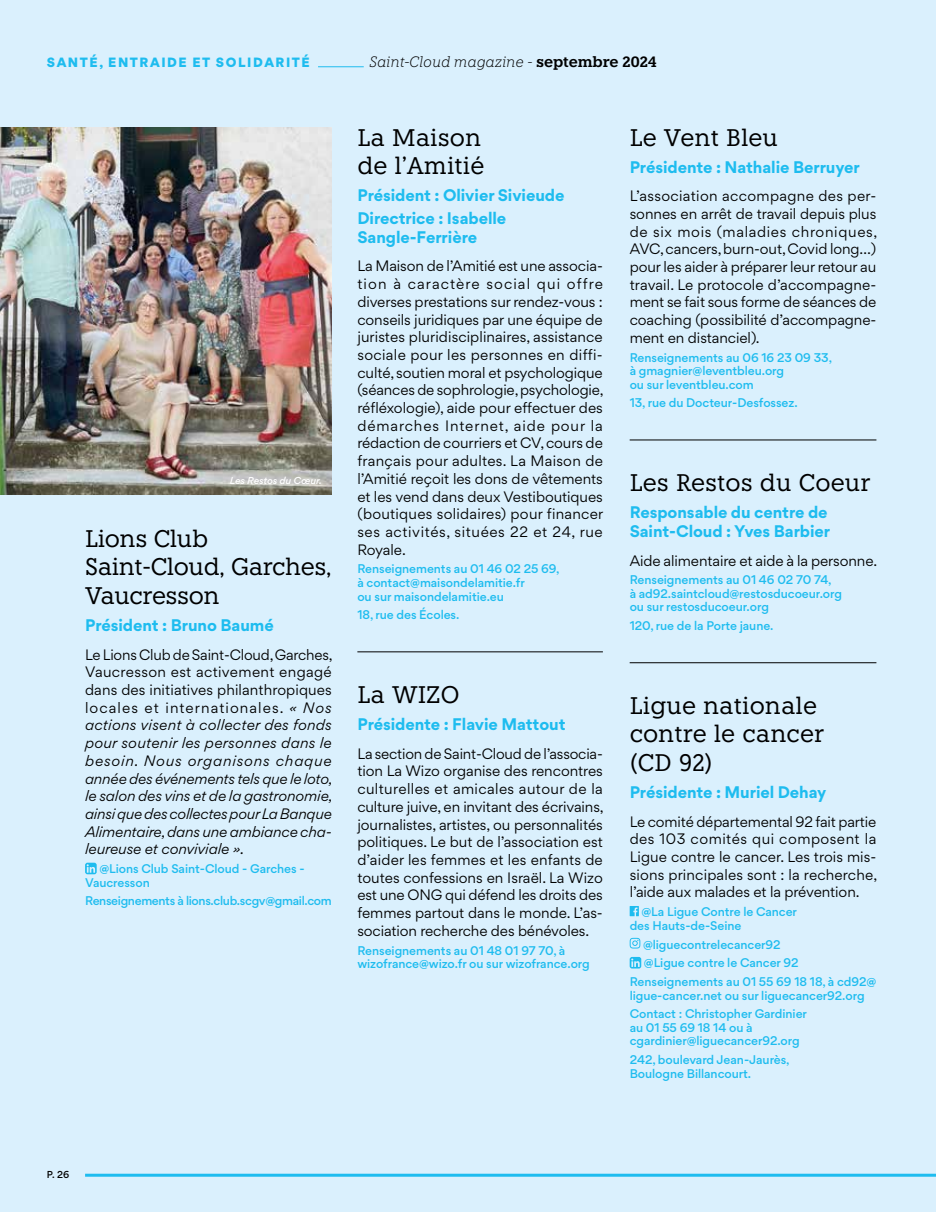
<style>
.page{position:relative;width:936px;height:1212px;background:#fff}
.page>*{position:absolute;margin:0;border:0;box-sizing:border-box;transform-origin:0 0}
.t1{font:24px/28.5px "Knile";color:#000}
.t2{font:24px/28.5px "Knile";letter-spacing:-.02em;color:#000}
.t3{font:700 15px/23px "Gordita";letter-spacing:-.005em;color:#1ebcef}
.t4{font:italic 300 15px "Knile";letter-spacing:-.01em;color:#000}
.t5{font:13.5px/17.7px "Gordita";letter-spacing:-.005em;color:#000;text-align:justify}
.t6{font:italic 13.5px/17.7px "Gordita";letter-spacing:-.005em;color:#000;text-align:justify}
.t7{font:900 12px "Gordita";letter-spacing:.13em;color:#1ebcef}
.t8{font:500 11.25px/13.5px "Gordita";letter-spacing:-.005em;color:#1ebcef}
.t9{font:500 11.25px "Gordita";letter-spacing:-.03em;color:#1ebcef}
.t10{font:italic 500 9px "Gordita";letter-spacing:-.005em;color:#fff}
.t11{font:500 9px "Gordita";color:#000}
.s1{font-weight:600;font-style:normal}
.s2{font-style:normal}
</style>
<div class="page">
<div style="left:0;top:0;width:935px;height:1212px;background:#daf0fd"></div>
<svg style="left:85px;top:863px;width:12px;height:11px"></svg>
<hr style="left:357px;top:651px;width:246px;height:1px;background:#000">
<hr style="left:629px;top:440px;width:247px;height:1px;background:#000">
<hr style="left:629px;top:662px;width:247px;height:1px;background:#000">
<svg style="left:629px;top:906px;width:10px;height:10px"></svg>
<svg style="left:629px;top:938px;width:11px;height:10px"></svg>
<svg style="left:629px;top:957px;width:12px;height:11px"></svg>
<img style="left:0;top:128px;width:332px;height:367px">
<hr style="left:85px;top:1174px;width:850px;height:3px;background:#1ebcef">
<hr style="left:318px;top:66px;width:46px;height:1px;background:#1ebcef">
<p class="t7" style="left:47px;top:52px;width:264px">SANTÉ, ENTRAIDE ET SOLIDARITÉ</p>
<p class="t4" style="left:369px;top:53px;width:289px">Saint-Cloud magazine - <span class="s1">septembre 2024</span></p>
<p class="t10" style="left:230px;top:474px;width:93px">Les Restos du Cœur.</p>
<h1 class="t2" style="left:85px;top:524px;width:248px">Lions Club<br>Saint-Cloud, Garches,<br>Vaucresson</h1>
<p class="t3" style="left:85px;top:614px;width:190px">Président : Bruno Baumé</p>
<p class="t6" style="left:85px;top:645px;width:249px"><span class="s2">Le Lions Club de Saint-Cloud, Garches, Vaucresson est activement engagé dans des initiatives philanthropiques locales et internationales.</span> « Nos actions visent à collecter des fonds pour soutenir les personnes dans le besoin. Nous organisons chaque année des événements tels que le loto, le salon des vins et de la gastronomie, ainsi que des collectes pour La Banque Alimentaire, dans une ambiance cha&shy;leureuse et conviviale ».</p>
<p class="t8" style="left:85px;top:862px;width:221px;text-indent:14px">@Lions Club Saint-Cloud - Garches -<br>Vaucresson</p>
<p class="t9" style="left:85px;top:893px;width:248px">Renseignements à lions.club.scgv@gmail.com</p>
<h1 class="t1" style="left:357px;top:123px;width:129px">La Maison de l’Amitié</h1>
<p class="t3" style="left:357px;top:184px;width:209px">Président : Olivier Sivieude<br>Directrice : Isabelle</p>
<p class="t3" style="left:357px;top:226px;width:121px">Sangle-Ferrière</p>
<p class="t5" style="left:357px;top:257px;width:248px">La Maison de l’Amitié est une associa&shy;tion à caractère social qui offre diverses prestations sur rendez-vous : conseils juridiques par une équipe de juristes pluridisciplinaires, assistance sociale pour les personnes en diffi&shy;culté, soutien moral et psychologique (séances de sophrologie, psychologie, réfléxologie), aide pour effectuer des démarches Internet, aide pour la rédaction de courriers et CV, cours de français pour adultes. La Maison de l’Amitié reçoit les dons de vêtements et les vend dans deux Vestiboutiques (boutiques solidaires) pour financer ses activités, situées 22 et 24, rue Royale.</p>
<p class="t8" style="left:357px;top:562px;width:204px">Renseignements au 01 46 02 25 69, à contact@maisondelamitie.fr<br>ou sur maisondelamitie.eu</p>
<p class="t8" style="left:357px;top:608px;width:103px">18, rue des Écoles.</p>
<h1 class="t1" style="left:357px;top:680px;width:104px">La WIZO</h1>
<p class="t3" style="left:357px;top:713px;width:210px">Présidente : Flavie Mattout</p>
<p class="t5" style="left:357px;top:744px;width:248px">La section de Saint-Cloud de l’associa&shy;tion La Wizo organise des rencontres culturelles et amicales autour de la culture juive, en invitant des écrivains, journalistes, artistes, ou personnalités politiques. Le but de l’association est d’aider les femmes et les enfants de toutes confessions en Israël. La Wizo est une ONG qui défend les droits des femmes partout dans le monde. L’as&shy;sociation recherche des bénévoles.</p>
<p class="t8" style="left:357px;top:943px;width:234px">Renseignements au 01 48 01 97 70, à wizofrance@wizo.fr ou sur wizofrance.org</p>
<h1 class="t1" style="left:629px;top:123px;width:150px">Le Vent Bleu</h1>
<p class="t3" style="left:629px;top:155px;width:232px">Présidente : Nathalie Berruyer</p>
<p class="t5" style="left:629px;top:187px;width:249px">L’association accompagne des per&shy;sonnes en arrêt de travail depuis plus de six mois (maladies chroniques, AVC, cancers, burn-out, Covid long…) pour les aider à préparer leur retour au travail. Le protocole d’accompagne&shy;ment se fait sous forme de séances de coaching (possibilité d’accompagne&shy;ment en distanciel).</p>
<p class="t8" style="left:629px;top:350px;width:204px">Renseignements au 06 16 23 09 33, à gmagnier@leventbleu.org<br>ou sur leventbleu.com</p>
<p class="t8" style="left:629px;top:396px;width:169px">13, rue du Docteur-Desfossez.</p>
<h1 class="t1" style="left:629px;top:468px;width:242px">Les Restos du Coeur</h1>
<p class="t3" style="left:629px;top:503px;width:202px;line-height:18.8px">Responsable du centre de<br>Saint-Cloud : Yves Barbier</p>
<p class="t5" style="left:629px;top:551px;width:249px">Aide alimentaire et aide à la personne.</p>
<p class="t8" style="left:629px;top:573px;width:214px">Renseignements au 01 46 02 70 74,<br>à ad92.saintcloud@restosducoeur.org ou sur restosducoeur.org</p>
<p class="t8" style="left:629px;top:619px;width:145px">120, rue de la Porte jaune.</p>
<h1 class="t1" style="left:629px;top:691px;width:196px">Ligue nationale contre le cancer (CD 92)</h1>
<p class="t3" style="left:629px;top:781px;width:198px">Présidente : Muriel Dehay</p>
<p class="t5" style="left:629px;top:812px;width:249px">Le comité départemental 92 fait partie des 103 comités qui composent la Ligue contre le cancer. Les trois mis&shy;sions principales sont : la recherche, l’aide aux malades et la prévention.</p>
<p class="t8" style="left:629px;top:905px;width:169px;text-indent:12px">@La Ligue Contre le Cancer des Hauts-de-Seine</p>
<p class="t8" style="left:643px;top:937px;width:139px">@liguecontrelecancer92</p>
<p class="t8" style="left:644px;top:956px;width:156px">@Ligue contre le Cancer 92</p>
<p class="t8" style="left:629px;top:975px;width:248px">Renseignements au 01 55 69 18 18, à cd92@</p>
<p class="t8" style="left:629px;top:986px;width:236px;line-height:18.8px">ligue-cancer.net ou sur liguecancer92.org<br>Contact : Christopher Gardinier</p>
<p class="t8" style="left:629px;top:1021px;width:171px">au 01 55 69 18 14 ou à cgardinier@liguecancer92.org</p>
<p class="t8" style="left:629px;top:1053px;width:161px">242, boulevard Jean-Jaurès,<br>Boulogne Billancourt.</p>
<p class="t11" style="left:47px;top:1168px;width:24px">P. 26</p>
</div>
